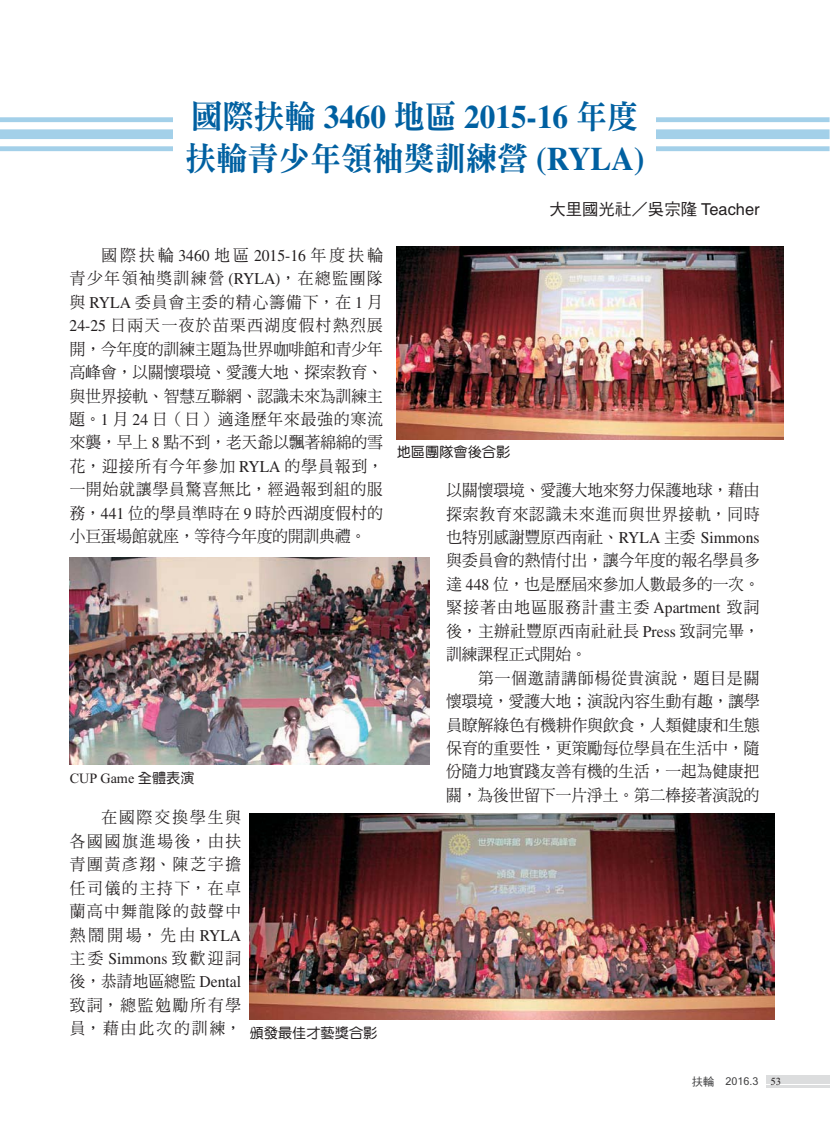
<style>
.page{position:relative;width:830px;height:1148px;background:#fff}
.page>*{position:absolute;margin:0;border:0;box-sizing:border-box;transform-origin:0 0}
.t1{font:700 32.85px "Times LT Std";color:#0060a1;scale:.95 1}
.t2{font:32.85px "DF Ming Std W9 E Ten B5 H";color:#0060a1;scale:.95 1}
.t3{font:16.35px/23.4px "DF Ming Std W5 E Ten B5 H";letter-spacing:.03em;color:#231f20;text-align:justify;scale:.95 1}
.t4{font:16.35px "Times LT Std";color:#231f20;scale:.95 1}
.t5{font:16.35px "DF Hei Std W5 E Ten B5 H";color:#231f20}
.t6{font:14.25px "DF Yuan Std W5 E Ten B5 H";color:#231f20}
.t7{font:14.25px "Times New Roman";color:#231f20}
.t8{font:13.5px "Aparajita";color:#231f20}
.t9{font:12px "Latha";color:#404041}
.t10{font:11.25px "DF Hei W5 WIN BF E Ten B5 H";color:#404041}
.s1{font-family:"DF Ming Std W9 E Ten B5 H";font-weight:400}
.s2{font-family:"Times LT Std";font-weight:700}
.s3{font-family:"Helvetica"}
.s4{font-family:"DF Ming Std W5 E Ten B5 H"}
.s5{font-family:"Times LT Std"}
.s6{font-family:"DF Yuan Std W5 E Ten B5 H"}
</style>
<div class="page">
<img style="left:70px;top:558px;width:359px;height:206px">
<img style="left:396px;top:247px;width:387px;height:193px">
<img style="left:250px;top:814px;width:524px;height:205px">
<div style="left:0;top:117px;width:829px;height:5px;background:#a3d0e9"></div>
<div style="left:0;top:129px;width:829px;height:10px;background:#a3d0e9"></div>
<div style="left:0;top:146px;width:829px;height:5px;background:#a3d0e9"></div>
<div style="left:173px;top:91px;width:483px;height:88px;background:#fff"></div>
<div style="left:766px;top:1075px;width:63px;height:9px;background:#dcddde"></div>
<hr style="left:766px;top:1085px;width:63px;height:2px;background:#dcddde">
<h1 class="t1" style="left:191px;top:106px;width:472px"><span class="s1">國際扶輪</span> 3460 <span class="s1">地區</span> 2015-16 <span class="s1">年度</span></h1>
<h1 class="t2" style="left:185px;top:145px;width:485px">扶輪青少年領袖獎訓練營 <span class="s2">(RYLA)</span></h1>
<p class="t5" style="left:549px;top:203px;width:212px">大里國光社／吳宗隆 <span class="s3">Teacher</span></p>
<p class="t4" style="left:102px;top:249px;width:298px"><span class="s4">國際扶輪</span>3460<span class="s4">地區</span> 2015-16<span class="s4">年度扶輪</span></p>
<p class="t3" style="left:70px;top:269px;width:331px">青少年領袖獎訓練營 <span class="s5">(RYLA)</span>，在總監團隊與 <span class="s5">RYLA</span> 委員會主委的精心籌備下，在 <span class="s5">1</span> 月<span class="s5">24-25</span> 日兩天一夜於苗栗西湖度假村熱烈展開，今年度的訓練主題為世界咖啡館和青少年高峰會，以關懷環境、愛護大地、探索教育、與世界接軌、智慧互聯網、認識未來為訓練主題。<span class="s5">1</span> 月 <span class="s5">24</span> 日（日）適逢歷年來最強的寒流來襲，早上 <span class="s5">8</span> 點不到，老天爺以飄著綿綿的雪花，迎接所有今年參加 <span class="s5">RYLA</span> 的學員報到，一開始就讓學員驚喜無比，經過報到組的服務，<span class="s5">441</span> 位的學員準時在 <span class="s5">9</span> 時於西湖度假村的小巨蛋場館就座，等待今年度的開訓典禮。</p>
<p class="t7" style="left:70px;top:772px;width:126px">CUP Game <span class="s6">全體表演</span></p>
<p class="t3" style="left:70px;top:807px;width:182px;text-indent:32px">在國際交換學生與各國國旗進場後，由扶青團黃彥翔、陳芝宇擔任司儀的主持下，在卓蘭高中舞龍隊的鼓聲中熱鬧開場，先由<span class="s5">RYLA</span></p>
<p class="t4" style="left:70px;top:952px;width:182px"><span class="s4">主委</span> Simmons <span class="s4">致歡迎詞</span></p>
<p class="t3" style="left:70px;top:971px;width:182px">後，恭請地區總監 <span class="s5">Dental</span>致詞，總監勉勵所有學員，藉由此次的訓練，</p>
<p class="t6" style="left:250px;top:1027px;width:129px">頒發最佳才藝獎合影</p>
<p class="t6" style="left:397px;top:446px;width:115px">地區團隊會後合影</p>
<p class="t3" style="left:446px;top:480px;width:331px">以關懷環境、愛護大地來努力保護地球，藉由探索教育來認識未來進而與世界接軌，同時也特別感謝豐原西南社、<span class="s5">RYLA</span> 主委 <span class="s5">Simmons</span>與委員會的熱情付出，讓今年度的報名學員多達 <span class="s5">448</span> 位，也是歷屆來參加人數最多的一次。緊接著由地區服務計畫主委 <span class="s5">Apartment</span> 致詞後，主辦社豐原西南社社長 <span class="s5">Press</span> 致詞完畢，訓練課程正式開始。</p>
<p class="t3" style="left:446px;top:668px;width:331px;text-indent:32px">第一個邀請講師楊從貴演說，題目是關懷環境，愛護大地；演說內容生動有趣，讓學員瞭解綠色有機耕作與飲食，人類健康和生態保育的重要性，更策勵每位學員在生活中，隨份隨力地實踐友善有機的生活，一起為健康把關，為後世留下一片淨土。第二棒接著演說的</p>
<p class="t10" style="left:692px;top:1076px;width:13px">׮</p>
<p class="t9" style="left:725px;top:1074px;width:34px">2016.3</p>
<p class="t8" style="left:770px;top:1072px;width:12px">53</p>
</div>
